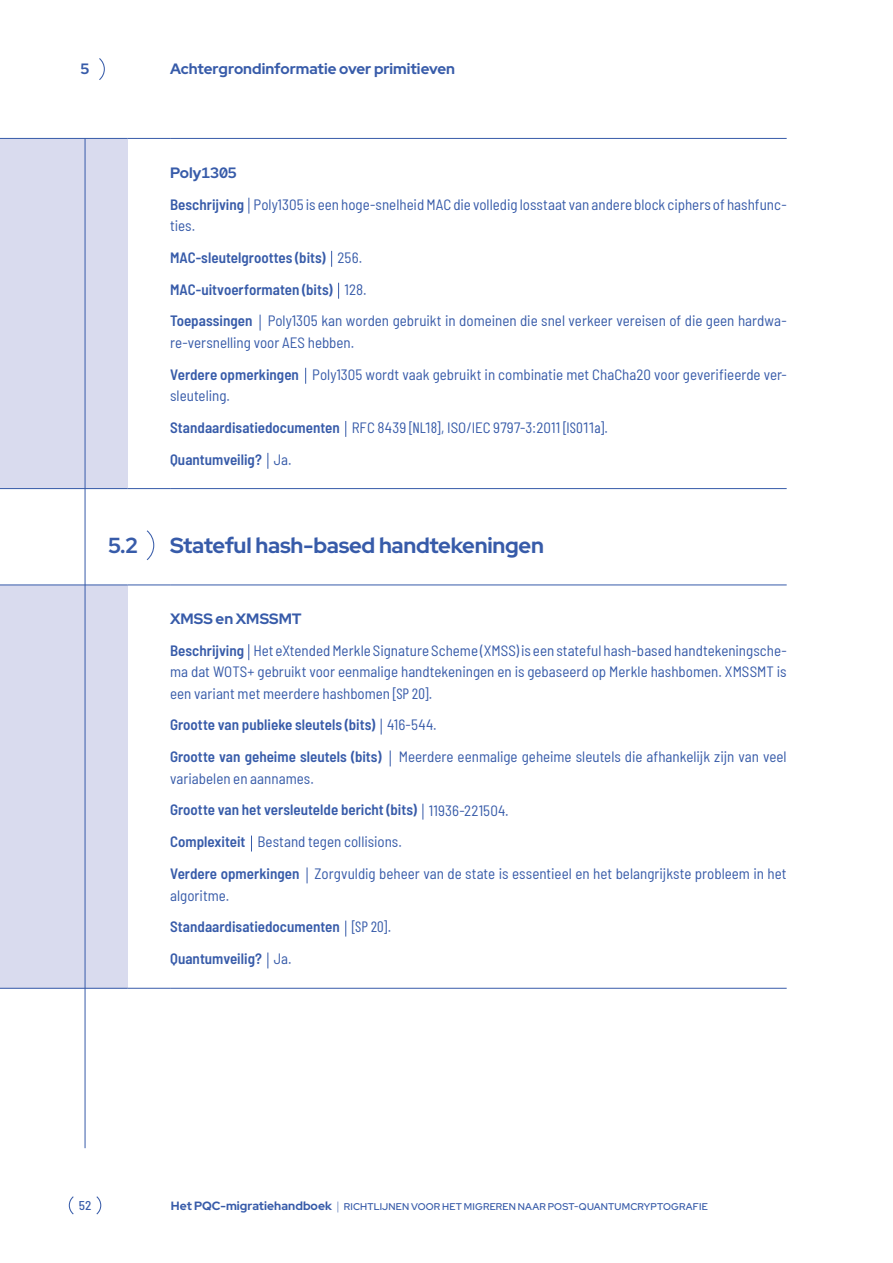
<style>
.page{position:relative;width:893px;height:1263px;background:#fff}
.page>*{position:absolute;margin:0;border:0;box-sizing:border-box;transform-origin:0 0}
.t1{font:700 21.75px "Red Hat Display";letter-spacing:-.01em;color:#375ba9}
.t2{font:semi-condensed 15px/32px "Barlow";color:#375ba9}
.t3{font:600 semi-condensed 15px/32px "Barlow";color:#375ba9}
.t4{font:700 15px "Red Hat Display";color:#375ba9}
.t5{font:500 semi-condensed 12.75px "Barlow";color:#375ba9}
.t6{font:500 9.75px "Red Hat Display";letter-spacing:.02em;color:#375ba9}
.s1{font-family:"Red Hat Display";font-weight:700;font-stretch:normal}
.s2{font-weight:600}
.s3{font-family:"Barlow Condensed";font-stretch:normal}
.s4{font-weight:400}
.s5{font-family:"Barlow Condensed";font-weight:400;font-stretch:normal}
.s6{font-weight:700;font-size:12px}
.s7{font-weight:300;font-size:12px}
</style>
<div class="page">
<svg style="left:96px;top:1196px;width:6px;height:19px"></svg>
<svg style="left:68px;top:1196px;width:6px;height:19px"></svg>
<div style="left:0;top:138px;width:128px;height:351px;background:#d9dbee"></div>
<hr style="left:0;top:138px;width:128px;height:1px;background:#375ba9">
<hr style="left:128px;top:138px;width:42px;height:1px;background:#375ba9">
<hr style="left:170px;top:138px;width:617px;height:1px;background:#375ba9">
<hr style="left:0;top:488px;width:128px;height:1px;background:#375ba9">
<hr style="left:128px;top:488px;width:42px;height:1px;background:#375ba9">
<hr style="left:170px;top:488px;width:617px;height:1px;background:#375ba9">
<svg style="left:248px;top:198px;width:1px;height:16px"></svg>
<svg style="left:331px;top:251px;width:1px;height:16px"></svg>
<svg style="left:338px;top:283px;width:1px;height:16px"></svg>
<svg style="left:260px;top:315px;width:1px;height:16px"></svg>
<svg style="left:305px;top:368px;width:1px;height:16px"></svg>
<svg style="left:345px;top:421px;width:1px;height:16px"></svg>
<svg style="left:267px;top:453px;width:1px;height:16px"></svg>
<div style="left:0;top:585px;width:128px;height:403px;background:#d9dbee"></div>
<hr style="left:0;top:585px;width:128px;height:1px;background:#375ba9">
<hr style="left:128px;top:585px;width:42px;height:1px;background:#375ba9">
<hr style="left:170px;top:585px;width:617px;height:1px;background:#375ba9">
<hr style="left:0;top:988px;width:128px;height:1px;background:#375ba9">
<hr style="left:128px;top:988px;width:42px;height:1px;background:#375ba9">
<hr style="left:170px;top:988px;width:617px;height:1px;background:#375ba9">
<svg style="left:248px;top:644px;width:1px;height:16px"></svg>
<svg style="left:381px;top:719px;width:1px;height:15px"></svg>
<svg style="left:390px;top:750px;width:1px;height:16px"></svg>
<svg style="left:423px;top:804px;width:1px;height:16px"></svg>
<svg style="left:251px;top:835px;width:1px;height:16px"></svg>
<svg style="left:307px;top:867px;width:1px;height:16px"></svg>
<svg style="left:345px;top:921px;width:1px;height:15px"></svg>
<svg style="left:267px;top:952px;width:1px;height:16px"></svg>
<hr style="left:85px;top:138px;width:1px;height:1010px;background:#375ba9">
<svg style="left:146px;top:530px;width:9px;height:30px"></svg>
<svg style="left:99px;top:58px;width:6px;height:22px"></svg>
<p class="t4" style="left:81px;top:59px;width:10px">5</p>
<p class="t4" style="left:170px;top:59px;width:286px">Achtergrondinformatie over primitieven</p>
<p class="t1" style="left:108px;top:531px;width:32px">5.2</p>
<p class="t2" style="left:170px;top:155px;width:618px"><span class="s1">Poly1305<br></span><span class="s2">Beschrijving</span> Poly1305 is een hoge-snelheid MAC die volledig losstaat van andere block ciphers of hashfunc-</p>
<p class="t2" style="left:170px;top:208px;width:618px">ties.<br><span class="s2">MAC-sleutelgroottes (bits)</span> 256.<br><span class="s2">MAC-uitvoerformaten (bits)</span> 128.<br><span class="s2">Toepassingen</span> Poly1305 kan worden gebruikt in domeinen die snel verkeer vereisen of die geen hardwa-</p>
<p class="t2" style="left:170px;top:325px;width:618px">re-versnelling voor AES hebben.<br><span class="s2">Verdere opmerkingen</span> Poly1305 wordt vaak gebruikt in combinatie met ChaCha20 voor geverifieerde ver-</p>
<p class="t2" style="left:170px;top:378px;width:439px">sleuteling.<br><span class="s2">Standaardisatiedocumenten</span> RFC 8439 <span class="s3">[NL18]</span>, ISO/IEC 9797-3:2011 <span class="s3">[ISO11a]</span>.<br><span class="s2">Quantumveilig?</span> Ja.</p>
<p class="t1" style="left:170px;top:531px;width:375px">Stateful hash-based handtekeningen</p>
<p class="t2" style="left:170px;top:602px;width:618px"><span class="s1">XMSS en XMSSMT<br></span><span class="s2">Beschrijving</span> Het eXtended Merkle Signature Scheme (XMSS) is een stateful hash-based handtekeningsche-</p>
<p class="t2" style="left:170px;top:660px;width:618px;line-height:21.3px">ma dat WOTS+ gebruikt voor eenmalige handtekeningen en is gebaseerd op Merkle hashbomen. XMSSMT is een variant met meerdere hashbomen <span class="s3">[SP 20]</span>.</p>
<p class="t2" style="left:170px;top:708px;width:618px"><span class="s2">Grootte van publieke sleutels (bits)</span> 416-544.<br><span class="s2">Grootte van geheime sleutels (bits)</span> Meerdere eenmalige geheime sleutels die afhankelijk zijn van veel</p>
<p class="t2" style="left:170px;top:761px;width:618px">variabelen en aannames.<br><span class="s2">Grootte van het versleutelde bericht (bits)</span> 11936-221504.<br><span class="s2">Complexiteit</span> Bestand tegen collisions.<br><span class="s2">Verdere opmerkingen</span> Zorgvuldig beheer van de state is essentieel en het belangrijkste probleem in het</p>
<p class="t3" style="left:170px;top:878px;width:223px"><span class="s4">algoritme.<br></span>Standaardisatiedocumenten <span class="s5">[SP 20]</span><span class="s4">.<br></span>Quantumveilig? <span class="s4">Ja.</span></p>
<p class="t5" style="left:79px;top:1196px;width:14px">52</p>
<p class="t6" style="left:171px;top:1200px;width:538px"><span class="s6">Het PQC-migratiehandboek</span> <span class="s7">|</span> RICHTLIJNEN VOOR HET MIGREREN NAAR POST-QUANTUMCRYPTOGRAFIE</p>
</div>
